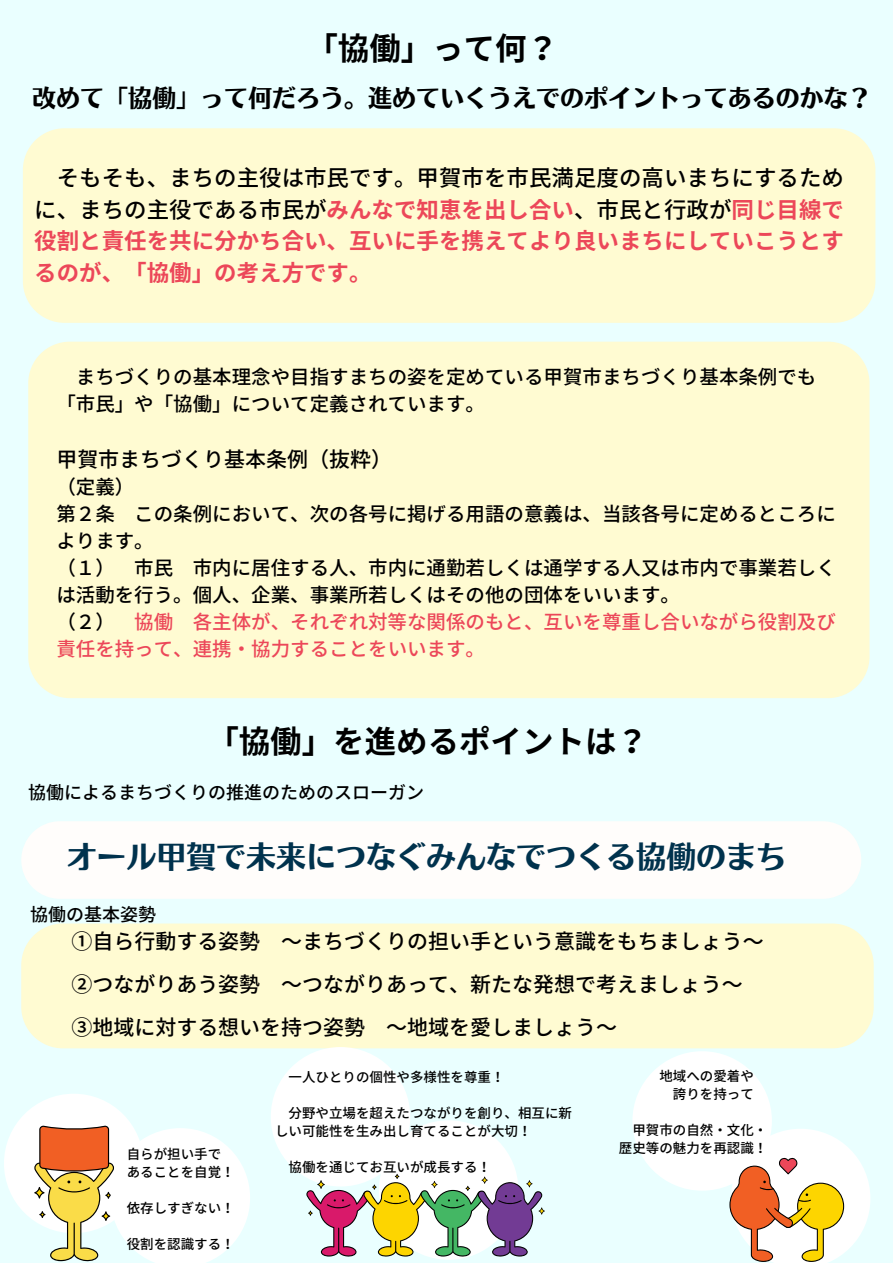
<style>
.page{position:relative;width:893px;height:1264px;background:#fff}
.page>*{position:absolute;margin:0;border:0;box-sizing:border-box;transform-origin:0 0}
.t1{font:31.5px "Generic 0";color:#000}
.t2{font:30px "Generic 2";color:#00324d}
.t3{font:24px "Generic 2";color:#000}
.t4{font:22.5px/31.5px "Generic 1";color:#000;text-align:right}
.t5{font:22.5px/31.5px "Generic 0";color:#ec4759}
.t6{font:21px/42.9px "Generic 1";color:#000}
.t7{font:19.5px/27px "Generic 1";color:#000}
.t8{font:18px "Generic 1";color:#000}
.t9{font:13.5px/18px "Generic 1";color:#000}
.s1{font-family:"Generic 0";color:#ec4759}
.s2{color:#ec4759}
</style>
<div class="page">
<div style="left:0;top:0;width:892px;height:1262px;background:#eaffff"></div>
<div style="left:23px;top:128px;width:852px;height:195px;background:#fffbd2"></div>
<div style="left:28px;top:341px;width:841px;height:357px;background:#fffbd2"></div>
<div style="left:21px;top:821px;width:840px;height:77px;background:#fffdfb"></div>
<div style="left:21px;top:923px;width:852px;height:125px;background:#fffbd2"></div>
<div style="left:4px;top:1093px;width:139px;height:140px;background:#fff;border-radius:50%"></div>
<svg style="left:34px;top:1125px;width:216px;height:137px"></svg>
<div style="left:271px;top:1047px;width:139px;height:139px;background:#fff;border-radius:50%"></div>
<div style="left:379px;top:1120px;width:139px;height:139px;background:#fff;border-radius:50%"></div>
<svg style="left:306px;top:1173px;width:239px;height:83px"></svg>
<div style="left:632px;top:1051px;width:139px;height:139px;background:#fff;border-radius:50%"></div>
<svg style="left:729px;top:1129px;width:141px;height:133px"></svg>
<h1 class="t1" style="left:306px;top:33px;width:253px">「協働」って何？</h1>
<p class="t3" style="left:32px;top:86px;width:841px">改めて「協働」って何だろう。進めていくうえでのポイントってあるのかな？</p>
<p class="t4" style="left:34px;top:162px;width:811px">そもそも、まちの主役は市⺠です。甲賀市を市⺠満⾜度の⾼いまちにするために、まちの主役である市⺠が<span class="s1">みんなで知恵を出し合い</span>、市⺠と⾏政が<span class="s1">同じ⽬線で</span></p>
<p class="t5" style="left:34px;top:225px;width:811px">役割と責任を共に分かち合い、互いに⼿を携えてより良いまちにしていこうとするのが、「協働」の考え⽅です。</p>
<p class="t7" style="left:56px;top:363px;width:761px;text-indent:19px">まちづくりの基本理念や⽬指すまちの姿を定めている甲賀市まちづくり基本条例でも「市⺠」や「協働」について定義されています。</p>
<p class="t6" style="left:56px;top:438px;width:337px">甲賀市まちづくり基本条例（抜粋）</p>
<p class="t7" style="left:56px;top:473px;width:781px">（定義）<br>第２条 この条例において、次の各号に掲げる⽤語の意義は、当該各号に定めるところによります。<br>（１） 市⺠ 市内に居住する⼈、市内に通勤若しくは通学する⼈⼜は市内で事業若しくは活動を⾏う。個⼈、企業、事業所若しくはその他の団体をいいます。<br>（２） <span class="s2">協働 各主体が、それぞれ対等な関係のもと、互いを尊重し合いながら役割及び責任を持って、連携・協⼒することをいいます。</span></p>
<h1 class="t1" style="left:207px;top:725px;width:442px">「協働」を進めるポイントは？</h1>
<p class="t8" style="left:28px;top:784px;width:397px">協働によるまちづくりの推進のためのスローガン</p>
<h2 class="t2" style="left:66px;top:841px;width:721px">オール甲賀で未来につなぐみんなでつくる協働のまち</h2>
<p class="t8" style="left:30px;top:905px;width:127px">協働の基本姿勢</p>
<p class="t6" style="left:71px;top:920px;width:693px">①⾃ら⾏動する姿勢 〜まちづくりの担い⼿という意識をもちましょう〜<br>②つながりあう姿勢 〜つながりあって、新たな発想で考えましょう〜<br>③地域に対する想いを持つ姿勢 〜地域を愛しましょう〜</p>
<p class="t9" style="left:127px;top:1144px;width:109px">⾃らが担い⼿であることを⾃覚！</p>
<p class="t9" style="left:127px;top:1198px;width:109px">依存しすぎない！</p>
<p class="t9" style="left:127px;top:1234px;width:109px">役割を認識する！</p>
<p class="t9" style="left:288px;top:1067px;width:217px">⼀⼈ひとりの個性や多様性を尊重！</p>
<p class="t9" style="left:275px;top:1103px;width:298px;text-indent:13px">分野や⽴場を超えたつながりを創り、相互に新しい可能性を⽣み出し育てることが⼤切！</p>
<p class="t9" style="left:288px;top:1157px;width:204px">協働を通じてお互いが成⻑する！</p>
<p class="t9" style="left:659px;top:1066px;width:96px;text-align:right">地域への愛着や誇りを持って</p>
<p class="t9" style="left:619px;top:1120px;width:150px;text-align:right">甲賀市の⾃然・⽂化・歴史等の魅⼒を再認識！</p>
</div>
